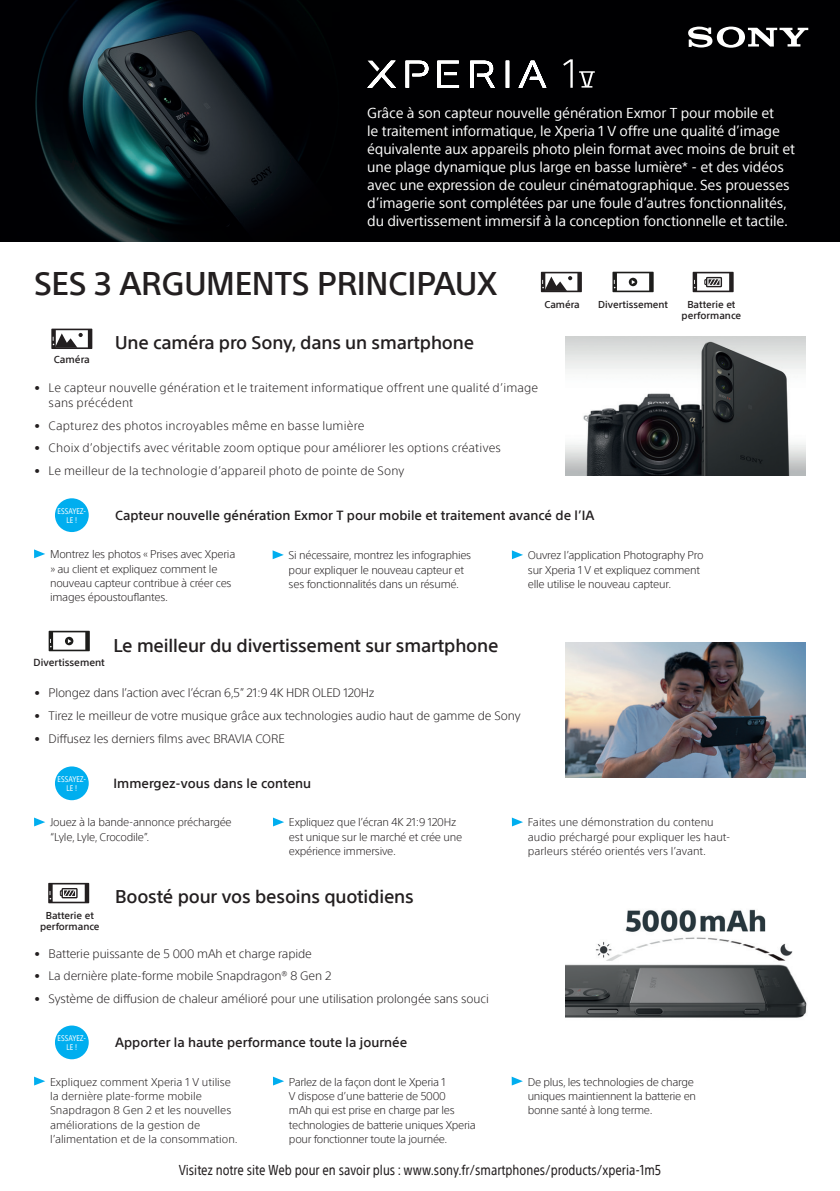
<style>
.page{position:relative;width:840px;height:1191px;background:#fff}
.page>*{position:absolute;margin:0;border:0;box-sizing:border-box;transform-origin:0 0}
.t1{font:500 32px "SST";letter-spacing:-.01em;color:#231f20}
.t2{font:500 18px "SST";letter-spacing:-.01em;color:#231f20}
.t3{font:14px/18px "SST Pro";letter-spacing:-.01em;color:#fff}
.t4{font:condensed 14px "SST";color:#231f20}
.t5{font:500 13px "SST";color:#231f20}
.t6{font:300 12px "SST";letter-spacing:-.01em;color:#231f20}
.t7{font:300 12px/14.4px "SST";letter-spacing:.015em;color:#231f20}
.t8{font:300 11px/14.4px "SST";letter-spacing:-.02em;color:#231f20}
.t9{font:300 11px/14.4px "SST";color:#231f20}
.t10{font:500 10px "SST";color:#231f20}
.t11{font:500 9.8px/11.8px "SST";color:#231f20;text-align:center}
.t12{font:condensed 8px/9px "SST";color:#fff;text-align:center}
</style>
<div class="page">
<div style="left:0;top:0;width:839px;height:242px;background:#000002"></div>
<img style="left:35px;top:0;width:560px;height:242px">
<svg style="left:688px;top:27px;width:119px;height:21px"></svg>
<svg style="left:367px;top:60px;width:179px;height:28px"></svg>
<svg style="left:563px;top:59px;width:9px;height:29px"></svg>
<svg style="left:579px;top:71px;width:15px;height:17px"></svg>
<img style="left:565px;top:336px;width:240px;height:140px">
<img style="left:565px;top:642px;width:240px;height:136px">
<img style="left:565px;top:909px;width:242px;height:109px">
<svg style="left:612px;top:272px;width:41px;height:20px"></svg>
<svg style="left:511px;top:550px;width:11px;height:9px"></svg>
<svg style="left:272px;top:550px;width:11px;height:9px"></svg>
<svg style="left:34px;top:549px;width:11px;height:9px"></svg>
<div style="left:55px;top:498px;width:34px;height:34px;background:#00aeef;border-radius:50%"></div>
<svg style="left:49px;top:631px;width:41px;height:20px"></svg>
<svg style="left:511px;top:817px;width:11px;height:9px"></svg>
<svg style="left:273px;top:817px;width:11px;height:9px"></svg>
<svg style="left:273px;top:1076px;width:11px;height:9px"></svg>
<svg style="left:511px;top:1076px;width:11px;height:9px"></svg>
<svg style="left:34px;top:817px;width:11px;height:9px"></svg>
<svg style="left:34px;top:1076px;width:11px;height:9px"></svg>
<div style="left:55px;top:766px;width:34px;height:34px;background:#00aeef;border-radius:50%"></div>
<div style="left:55px;top:1025px;width:34px;height:34px;background:#00aeef;border-radius:50%"></div>
<svg style="left:540px;top:272px;width:41px;height:20px"></svg>
<svg style="left:51px;top:328px;width:41px;height:21px"></svg>
<svg style="left:692px;top:272px;width:41px;height:20px"></svg>
<svg style="left:48px;top:883px;width:41px;height:20px"></svg>
<p class="t3" style="left:367px;top:104px;width:429px">Grâce à son capteur nouvelle génération Exmor T pour mobile et<br>le traitement informatique, le Xperia 1 V offre une qualité d’image équivalente aux appareils photo plein format avec moins de bruit et une plage dynamique plus large en basse lumière* - et des vidéos avec une expression de couleur cinématographique. Ses prouesses d’imagerie sont complétées par une foule d’autres fonctionnalités, du divertissement immersif à la conception fonctionnelle et tactile.</p>
<h1 class="t1" style="left:34px;top:264px;width:464px">SES 3 ARGUMENTS PRINCIPAUX</h1>
<p class="t10" style="left:54px;top:353px;width:38px">Caméra</p>
<h2 class="t2" style="left:115px;top:332px;width:360px">Une caméra pro Sony, dans un smartphone</h2>
<p class="t11" style="left:544px;top:298px;width:37px">Caméra</p>
<p class="t11" style="left:598px;top:298px;width:71px">Divertissement</p>
<p class="t7" style="left:49px;top:381px;width:491px;text-indent:-14px">• Le capteur nouvelle génération et le traitement informatique offrent une qualité d’image sans précédent</p>
<p class="t7" style="left:34px;top:418px;width:331px">• Capturez des photos incroyables même en basse lumière</p>
<p class="t7" style="left:34px;top:441px;width:468px">• Choix d’objectifs avec véritable zoom optique pour améliorer les options créatives</p>
<p class="t7" style="left:34px;top:464px;width:371px">• Le meilleur de la technologie d’appareil photo de pointe de Sony</p>
<p class="t12" style="left:58px;top:506px;width:30px">ESSAYEZ-<br>LE !</p>
<p class="t5" style="left:115px;top:508px;width:480px">Capteur nouvelle génération Exmor T pour mobile et traitement avancé de l’IA</p>
<p class="t11" style="left:681px;top:298px;width:61px">Batterie et performance</p>
<p class="t8" style="left:50px;top:547px;width:187px">Montrez les photos « Prises avec Xperia » au client et expliquez comment le nouveau capteur contribue à créer ces images époustouflantes.</p>
<p class="t8" style="left:288px;top:548px;width:184px">Si nécessaire, montrez les infographies pour expliquer le nouveau capteur et ses fonctionnalités dans un résumé.</p>
<p class="t8" style="left:527px;top:548px;width:177px">Ouvrez l’application Photography Pro sur Xperia 1 V et expliquez comment elle utilise le nouveau capteur.</p>
<p class="t10" style="left:33px;top:656px;width:73px">Divertissement</p>
<h2 class="t2" style="left:113px;top:635px;width:386px">Le meilleur du divertissement sur smartphone</h2>
<p class="t6" style="left:34px;top:685px;width:341px">• Plongez dans l’action avec l’écran 6,5” 21:9 4K HDR OLED 120Hz</p>
<p class="t6" style="left:34px;top:708px;width:487px">• Tirez le meilleur de votre musique grâce aux technologies audio haut de gamme de Sony</p>
<p class="t6" style="left:34px;top:731px;width:252px">• Diffusez les derniers films avec BRAVIA CORE</p>
<p class="t12" style="left:58px;top:774px;width:30px">ESSAYEZ-<br>LE !</p>
<p class="t5" style="left:113px;top:776px;width:199px">Immergez-vous dans le contenu</p>
<p class="t8" style="left:50px;top:815px;width:183px">Jouez à la bande-annonce préchargée “Lyle, Lyle, Crocodile”.</p>
<p class="t8" style="left:289px;top:815px;width:174px">Expliquez que l’écran 4K 21:9 120Hz est unique sur le marché et crée une expérience immersive.</p>
<p class="t11" style="left:40px;top:909px;width:61px">Batterie et performance</p>
<h2 class="t2" style="left:115px;top:886px;width:300px">Boosté pour vos besoins quotidiens</h2>
<p class="t6" style="left:34px;top:946px;width:279px">• Batterie puissante de 5 000 mAh et charge rapide</p>
<p class="t6" style="left:34px;top:969px;width:298px">• La dernière plate-forme mobile Snapdragon® 8 Gen 2</p>
<p class="t6" style="left:34px;top:992px;width:456px">• Système de diffusion de chaleur amélioré pour une utilisation prolongée sans souci</p>
<p class="t12" style="left:58px;top:1033px;width:30px">ESSAYEZ-<br>LE !</p>
<p class="t5" style="left:115px;top:1035px;width:293px">Apporter la haute performance toute la journée</p>
<p class="t9" style="left:527px;top:815px;width:204px">Faites une démonstration du contenu audio préchargé pour expliquer les haut&shy;parleurs stéréo orientés vers l’avant.</p>
<p class="t9" style="left:50px;top:1074px;width:189px">Expliquez comment Xperia 1 V utilise la dernière plate-forme mobile Snapdragon 8 Gen 2 et les nouvelles améliorations de la gestion de l’alimentation et de la consommation.</p>
<p class="t8" style="left:289px;top:1074px;width:188px">Parlez de la façon dont le Xperia 1<br>V dispose d’une batterie de 5000<br>mAh qui est prise en charge par les technologies de batterie uniques Xperia pour fonctionner toute la journée.</p>
<p class="t8" style="left:527px;top:1074px;width:170px">De plus, les technologies de charge uniques maintiennent la batterie en bonne santé à long terme.</p>
<p class="t4" style="left:178px;top:1162px;width:484px">Visitez notre site Web pour en savoir plus : www.sony.fr/smartphones/products/xperia-1m5</p>
</div>
